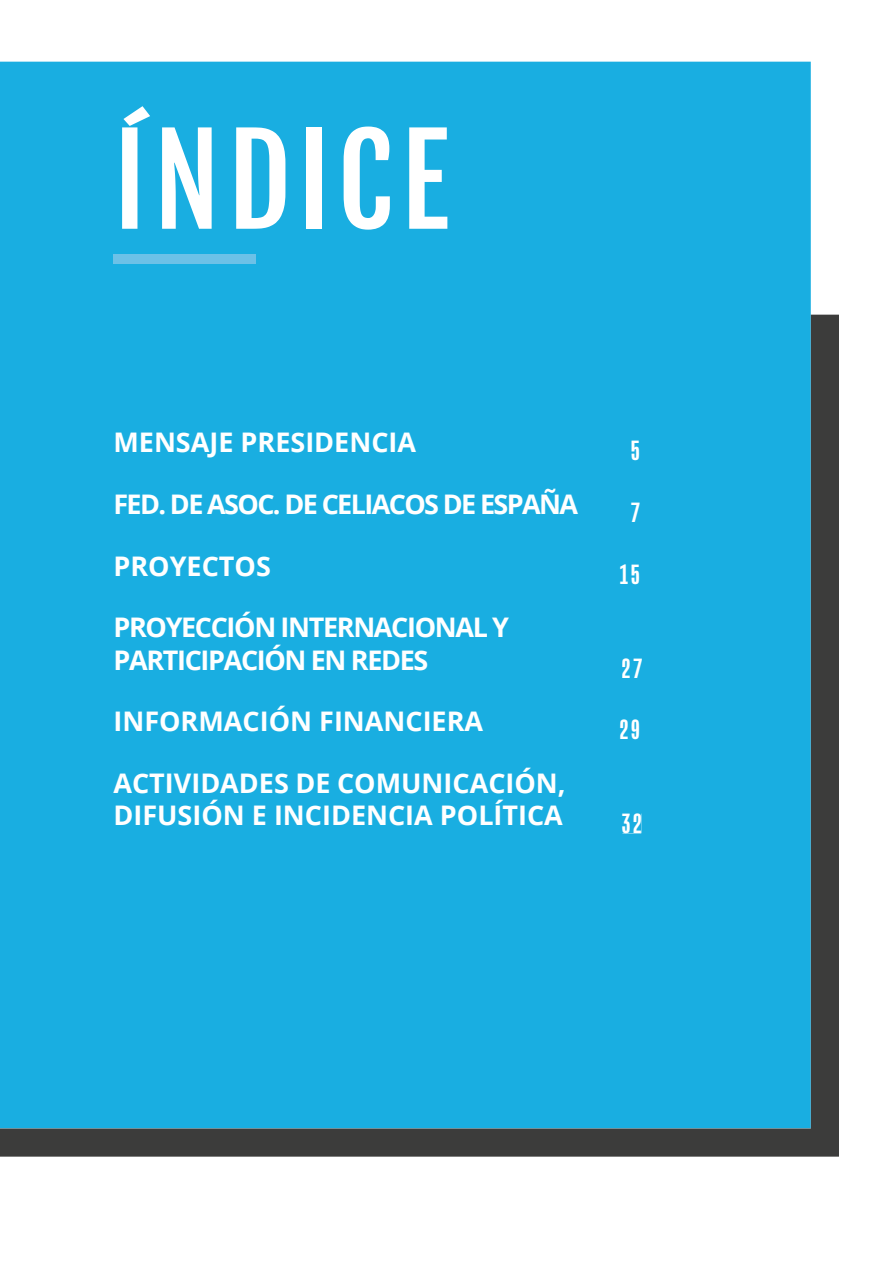
<style>
.page{position:relative;width:893px;height:1263px;background:#fff}
.page>*{position:absolute;margin:0;border:0;box-sizing:border-box;transform-origin:0 0}
.t1{font:121.5px "Fjalla One";letter-spacing:.06em;color:#fff}
.t2{font:500 28.5px/61.7px "Mongoose";letter-spacing:.1em;color:#fff;text-align:center}
.t3{font:700 27px/32.4px "Open Sans";color:#fff}
.t4{font:700 27px/32.4px "Open Sans";letter-spacing:-.05em;color:#fff}
.t5{font:700 27px "Open Sans";letter-spacing:-.06em;color:#fff}
</style>
<div class="page">
<div style="left:0;top:62px;width:811px;height:253px;background:#19aee1"></div>
<div style="left:0;top:315px;width:839px;height:841px;background:#19aee1"></div>
<div style="left:113px;top:255px;width:143px;height:9px;background:#6cc1e7"></div>
<h1 class="t1" style="left:113px;top:106px;width:338px">ÍNDICE</h1>
<p class="t3" style="left:113px;top:425px;width:304px">MENSAJE PRESIDENCIA</p>
<p class="t5" style="left:113px;top:485px;width:466px">FED. DE ASOC. DE CELIACOS DE ESPAÑA</p>
<p class="t3" style="left:113px;top:549px;width:159px">PROYECTOS</p>
<p class="t4" style="left:113px;top:611px;width:397px">PROYECCIÓN INTERNACIONAL Y<br>PARTICIPACIÓN EN REDES</p>
<p class="t3" style="left:113px;top:704px;width:371px">INFORMACIÓN FINANCIERA</p>
<p class="t3" style="left:113px;top:766px;width:454px">ACTIVIDADES DE COMUNICACIÓN,<br>DIFUSIÓN E INCIDENCIA POLÍTICA</p>
<p class="t2" style="left:620px;top:420px;width:22px">5<br>7<br>15</p>
<p class="t2" style="left:622px;top:638px;width:21px">27</p>
<p class="t2" style="left:620px;top:699px;width:21px">29</p>
<p class="t2" style="left:622px;top:793px;width:21px">32</p>
</div>
